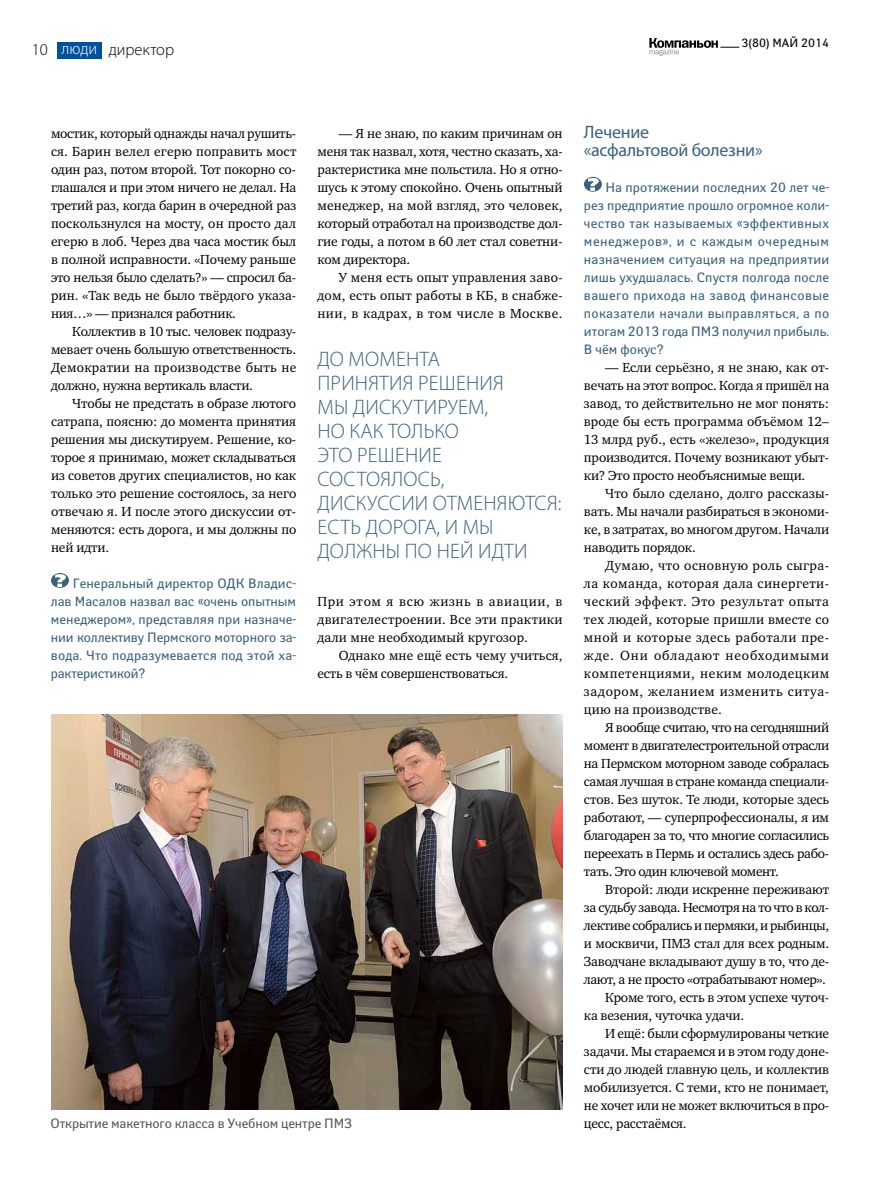
<style>
.page{position:relative;width:893px;height:1191px;background:#fff}
.page>*{position:absolute;margin:0;border:0;box-sizing:border-box;transform-origin:0 0}
.t1{font:300 21px/24px "Myriad Pro";letter-spacing:.1em;color:#39627b;text-align:right}
.t2{font:300 21px/24px "Myriad Pro";letter-spacing:.08em;color:#39627b}
.t3{font:18px/18px "Myriad Pro";letter-spacing:-.015em;color:#39627b}
.t4{font:300 16.5px "Myriad Pro";color:#000}
.t5{font:300 16.5px "Myriad Pro";color:#fff}
.t6{font:13.5px/18px "Charter ITC";letter-spacing:-.01em;color:#000;text-align:justify}
.t7{font:13.5px/18px "Yanus";color:#39627b;text-align:justify}
.t8{font:13.5px "Charter ITC";letter-spacing:-.03em;color:#000}
.t9{font:13.5px "Yanus";letter-spacing:-.01em;color:#58595b}
.t10{font:12px "Yanus";color:#000}
</style>
<div class="page">
<svg style="left:649px;top:38px;width:90px;height:18px"></svg>
<div style="left:57px;top:42px;width:45px;height:17px;background:#00529c"></div>
<svg style="left:51px;top:573px;width:18px;height:15px"></svg>
<svg style="left:584px;top:177px;width:18px;height:15px"></svg>
<img style="left:51px;top:714px;width:512px;height:395px">
<p class="t4" style="left:32px;top:40px;width:18px">10</p>
<p class="t5" style="left:62px;top:39px;width:37px">люди</p>
<p class="t4" style="left:109px;top:40px;width:67px">директор</p>
<p class="t10" style="left:741px;top:36px;width:89px">3(80) май 2014</p>
<p class="t6" style="left:51px;top:124px;width:247px">мостик, который однажды начал рушить&shy;ся. Барин велел егерю поправить мост один раз, потом второй. Тот покорно со&shy;глашался и при этом ничего не делал. На третий раз, когда барин в очередной раз поскользнулся на мосту, он просто дал егерю в лоб. Через два часа мостик был в полной исправности. «Почему раньше это нельзя было сделать?» — спросил ба&shy;рин. «Так ведь не было твёрдого указа&shy;ния…» — признался работник.</p>
<p class="t6" style="left:51px;top:322px;width:247px;text-indent:21px">Коллектив в 10 тыс. человек подразу&shy;мевает очень большую ответственность.<br>Демократии на производстве быть не должно, нужна вертикаль власти.</p>
<p class="t6" style="left:51px;top:394px;width:247px;text-indent:21px">Чтобы не предстать в образе лютого сатрапа, поясню: до момента принятия решения мы дискутируем. Решение, ко&shy;торое я принимаю, может складываться из советов других специалистов, но как только это решение состоялось, за него отвечаю я. И после этого дискуссии от&shy;меняются: есть дорога, и мы должны по ней идти.</p>
<p class="t7" style="left:51px;top:574px;width:247px;text-indent:22px">Генеральный директор ОДК Владис&shy;лав Масалов назвал вас «очень опытным менеджером», представляя при назначе&shy;нии коллективу Пермского моторного за&shy;вода. Что подразумевается под этой ха&shy;рактеристикой?</p>
<p class="t6" style="left:317px;top:124px;width:247px;text-indent:21px">— Я не знаю, по каким причинам он меня так назвал, хотя, честно сказать, ха&shy;рактеристика мне польстила. Но я отно&shy;шусь к этому спокойно. Очень опытный менеджер, на мой взгляд, это человек, который отработал на производстве дол&shy;гие годы, а потом в 60 лет стал советни&shy;ком директора.</p>
<p class="t6" style="left:317px;top:268px;width:247px;text-indent:21px">У меня есть опыт управления заво&shy;дом, есть опыт работы в КБ, в снабже&shy;нии, в кадрах, в том числе в Москве.</p>
<h1 class="t1" style="left:317px;top:346px;width:48px">до мом</h1>
<h1 class="t2" style="left:317px;top:346px;width:188px;text-indent:79px">ента<br>п ринятия решения мы дискутируем, но как тол ько<br>это решение<br>состо</h1>
<h1 class="t1" style="left:317px;top:466px;width:130px">ялос ь, дискуссии отм</h1>
<h1 class="t1" style="left:317px;top:490px;width:245px;text-align:left;text-indent:156px">еняются: есть дорога, и мы должны по ней идти</h1>
<p class="t6" style="left:317px;top:592px;width:246px">При этом я всю жизнь в авиации, в двигателестроении. Все эти практики дали мне необходимый кругозор.</p>
<p class="t6" style="left:317px;top:646px;width:247px;text-indent:21px">Однако мне ещё есть чему учиться, есть в чём совершенствоваться.</p>
<p class="t9" style="left:51px;top:1115px;width:303px">Открытие макетного класса в Учебном центре ПМ З</p>
<h2 class="t3" style="left:584px;top:122px;width:180px">Лечение<br>«асфальтовой болезни»</h2>
<p class="t7" style="left:584px;top:178px;width:247px;text-indent:22px">На протяжении последних 20 лет че&shy;рез предприятие прошло огромное коли&shy;чество так называемых «эффективных менеджеров», и с каждым очередным назначением ситуация на предприятии лишь ухудшалась. Спустя полгода после вашего прихода на завод финансовые показатели начали выправляться, а по итогам 2013 года ПМЗ получил прибыль.<br>В чём фокус?</p>
<p class="t6" style="left:584px;top:358px;width:247px;text-indent:21px">— Если серьёзно, я не знаю, как от&shy;вечать на этот вопрос. Когда я пришёл на завод, то действительно не мог понять: вроде бы есть программа объёмом 12– 13 млрд руб., есть «железо», продукция производится. Почему возникают убыт&shy;ки? Это просто необъяснимые вещи.</p>
<p class="t6" style="left:584px;top:484px;width:247px;text-indent:21px">Что было сделано, долго рассказы&shy;вать. Мы начали разбираться в экономи&shy;ке, в затратах, во многом другом. Начали наводить порядок.</p>
<p class="t6" style="left:584px;top:556px;width:247px;text-indent:21px">Думаю, что основную роль сыгра&shy;ла команда, которая дала синергети&shy;ческий эффект. Это результат опыта тех людей, которые пришли вместе со мной и которые здесь работали пре&shy;жде. Они обладают необходимыми компетенциями, неким молодецким задором, желанием изменить ситуа&shy;цию на производстве.</p>
<p class="t6" style="left:584px;top:718px;width:247px;text-indent:21px">Я вообще считаю, что на сегодняшний момент в двигателестроительной отрасли на Пермском моторном заводе собралась самая лучшая в стране команда специали&shy;стов. Без шуток. Те люди, которые здесь работают, — суперпрофессионалы, я им благодарен за то, что многие согласились переехать в Пермь и остались здесь рабо&shy;тать. Это один ключевой момент.</p>
<p class="t6" style="left:605px;top:880px;width:225px">Второй: люди искренне переживают</p>
<p class="t8" style="left:584px;top:898px;width:247px">за судьбу завода. Несмотря на то что в кол-</p>
<p class="t8" style="left:584px;top:916px;width:247px">лективе собрались и пермяки, и рыбинцы,</p>
<p class="t6" style="left:584px;top:934px;width:247px">и москвичи, ПМЗ стал для всех родным.</p>
<p class="t6" style="left:584px;top:952px;width:247px">Заводчане вкладывают душу в то, что де-</p>
<p class="t8" style="left:584px;top:970px;width:243px">лают, а не просто «отрабатывают номер».</p>
<p class="t6" style="left:605px;top:988px;width:225px">Кроме того, есть в этом успехе чуточ-</p>
<p class="t6" style="left:584px;top:1006px;width:162px">ка везения, чуточка удачи.</p>
<p class="t6" style="left:605px;top:1024px;width:225px">И ещё: были сформулированы четкие</p>
<p class="t6" style="left:584px;top:1042px;width:247px">задачи. Мы стараемся и в этом году доне-</p>
<p class="t6" style="left:584px;top:1060px;width:247px">сти до людей главную цель, и коллектив</p>
<p class="t6" style="left:584px;top:1078px;width:247px">мобилизуется. С теми, кто не понимает,</p>
<p class="t6" style="left:584px;top:1096px;width:247px">не хочет или не может включиться в про-</p>
<p class="t6" style="left:584px;top:1114px;width:104px">цесс, расстаёмся.</p>
</div>
